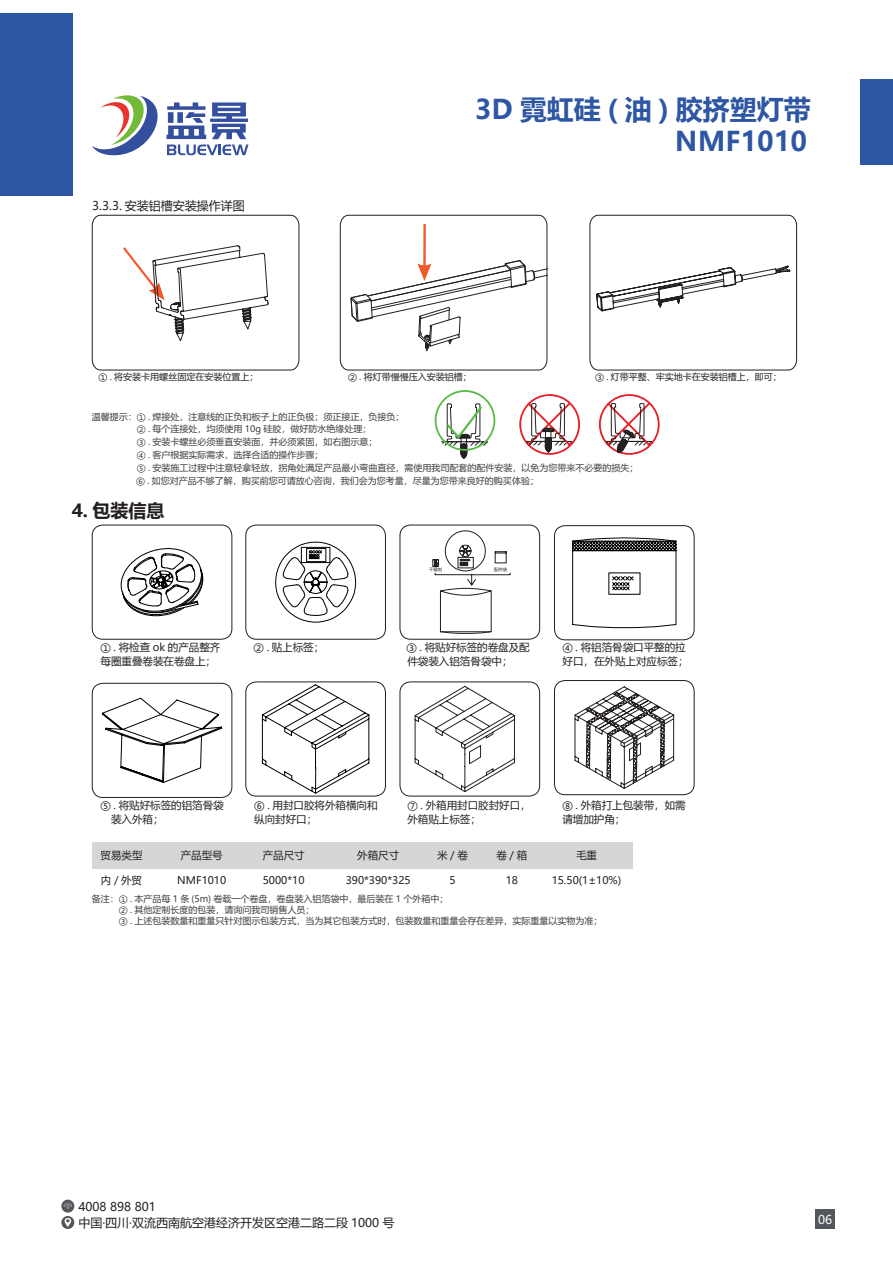
<style>
.page{position:relative;width:893px;height:1263px;background:#fff}
.page>*{position:absolute;margin:0;border:0;box-sizing:border-box;transform-origin:0 0}
.t1{font:700 27px/32.4px "Microsoft Ya Hei";color:#2d56a5;text-align:right}
.t2{font:700 18px "Microsoft Ya Hei";color:#231f20}
.t3{font:12px/16.2px "Microsoft Ya Hei";color:#231f20}
.t4{font:12px "Microsoft Ya Hei";color:#fff}
.t5{font:10.5px/14px "Microsoft Ya Hei";color:#231f20}
.t6{font:9px/12.9px "Microsoft Ya Hei";color:#3e3e3f}
.t7{font:9px "Microsoft Ya Hei";color:#231f20}
.t8{font:4.2px "Microsoft Ya Hei";color:#231f20}
</style>
<div class="page">
<div style="left:0;top:13px;width:73px;height:182px;background:#2d56a5"></div>
<div style="left:860px;top:79px;width:33px;height:86px;background:#2d56a5"></div>
<svg style="left:61px;top:1199px;width:13px;height:13px"></svg>
<svg style="left:64px;top:1203px;width:8px;height:6px"></svg>
<svg style="left:61px;top:1216px;width:13px;height:13px"></svg>
<svg style="left:65px;top:1218px;width:6px;height:9px"></svg>
<div style="left:815px;top:1209px;width:20px;height:20px;background:#53565a"></div>
<svg style="left:519px;top:394px;width:61px;height:61px"></svg>
<svg style="left:599px;top:394px;width:61px;height:61px"></svg>
<svg style="left:435px;top:390px;width:60px;height:69px"></svg>
<svg style="left:92px;top:95px;width:156px;height:61px"></svg>
<div style="left:92px;top:525px;width:140px;height:115px;border:1px solid #231f20;border-radius:11px"></div>
<div style="left:245px;top:525px;width:141px;height:115px;border:1px solid #231f20;border-radius:11px"></div>
<div style="left:400px;top:525px;width:140px;height:115px;border:1px solid #231f20;border-radius:11px"></div>
<div style="left:554px;top:525px;width:140px;height:115px;border:1px solid #231f20;border-radius:11px"></div>
<div style="left:92px;top:683px;width:140px;height:115px;border:1px solid #231f20;border-radius:11px"></div>
<div style="left:245px;top:681px;width:141px;height:115px;border:1px solid #231f20;border-radius:11px"></div>
<svg style="left:121px;top:548px;width:82px;height:68px"></svg>
<svg style="left:275px;top:542px;width:81px;height:80px"></svg>
<div style="left:301px;top:547px;width:29px;height:16px;border:1px solid #000"></div>
<svg style="left:572px;top:537px;width:104px;height:91px"></svg>
<div style="left:400px;top:681px;width:140px;height:115px;border:1px solid #231f20;border-radius:11px"></div>
<div style="left:554px;top:680px;width:140px;height:115px;border:1px solid #231f20;border-radius:11px"></div>
<svg style="left:414px;top:686px;width:101px;height:106px"></svg>
<svg style="left:574px;top:686px;width:100px;height:103px"></svg>
<svg style="left:102px;top:698px;width:120px;height:85px"></svg>
<svg style="left:262px;top:684px;width:107px;height:110px"></svg>
<svg style="left:432px;top:530px;width:78px;height:104px"></svg>
<div style="left:92px;top:842px;width:540px;height:26px;background:#d5d6d8"></div>
<svg style="left:91px;top:214px;width:209px;height:157px"></svg>
<svg style="left:589px;top:214px;width:208px;height:157px"></svg>
<svg style="left:339px;top:214px;width:209px;height:157px"></svg>
<h3 class="t3" style="left:92px;top:197px;width:154px">3.3.3. 安装铝槽安装操作详图</h3>
<h1 class="t1" style="left:475px;top:92px;width:337px">3D 霓虹硅 ( 油 ) 胶挤塑灯带<br>NMF1010</h1>
<p class="t7" style="left:99px;top:370px;width:161px">① . 将安装卡用螺丝固定在安装位置上；</p>
<p class="t7" style="left:348px;top:370px;width:125px">② . 将灯带慢慢压入安装铝槽；</p>
<p class="t7" style="left:595px;top:370px;width:188px">③ . 灯带平整、牢实地卡在安装铝槽上，即可；</p>
<p class="t6" style="left:137px;top:411px;width:269px;line-height:11.7px;text-indent:-45px">温馨提示：① . 焊接处，注意线的正负和板子上的正负极；须正接正，负接负；<br>② . 每个连接处，均须使用 10g 硅胶，做好防水绝缘处理；</p>
<p class="t6" style="left:136px;top:435px;width:504px">③ . 安装卡螺丝必须垂直安装面，并必须紧固，如右图示意；<br>④ . 客户根据实际需求，选择合适的操作步骤；<br>⑤ . 安装施工过程中注意轻拿轻放，拐角处满足产品最小弯曲直径，需使用我司配套的配件安装，以免为您带来不必要的损失；⑥ . 如您对产品不够了解，购买前您可请放心咨询，我们会为您考量，尽量为您带来良好的购买体验；</p>
<h2 class="t2" style="left:72px;top:498px;width:94px">4. 包装信息</h2>
<p class="t8" style="left:429px;top:567px;width:14px">干燥剂</p>
<p class="t8" style="left:494px;top:567px;width:14px">配件袋</p>
<p class="t5" style="left:101px;top:640px;width:121px">① . 将检查 ok 的产品整齐每圈重叠卷装在卷盘上；</p>
<p class="t5" style="left:254px;top:640px;width:72px">② . 贴上标签；</p>
<p class="t5" style="left:406px;top:640px;width:125px">③ . 将贴好标签的卷盘及配</p>
<p class="t5" style="left:562px;top:640px;width:128px">④ . 将铝箔骨袋口平整的拉好口，在外贴上对应标签；</p>
<p class="t5" style="left:407px;top:654px;width:106px">件袋装入铝箔骨袋中；</p>
<p class="t5" style="left:111px;top:798px;width:114px;text-indent:-11px">⑤ . 将贴好标签的铝箔骨袋装入外箱；</p>
<p class="t5" style="left:254px;top:798px;width:125px">⑥ . 用封口胶将外箱横向和纵向封好口；</p>
<p class="t5" style="left:407px;top:798px;width:125px">⑦ . 外箱用封口胶封好口，外箱贴上标签；</p>
<p class="t5" style="left:562px;top:798px;width:125px">⑧ . 外箱打上包装带，如需请增加护角；</p>
<p class="t5" style="left:181px;top:848px;width:43px">产品型号</p>
<p class="t5" style="left:177px;top:873px;width:50px">NMF1010</p>
<p class="t6" style="left:119px;top:892px;width:485px;line-height:11.4px;text-indent:-27px">备注：① . 本产品每 1 条 (5m) 卷载一个卷盘，卷盘装入铝箔袋中，最后装在 1 个外箱中；<br>② . 其他定制长度的包装，请询问我司销售人员；<br>③ . 上述包装数量和重量只针对图示包装方式，当为其它包装方式时，包装数量和重量会存在差异，实际重量以实物为准；</p>
<p class="t5" style="left:100px;top:848px;width:43px">贸易类型</p>
<p class="t5" style="left:263px;top:848px;width:43px">产品尺寸</p>
<p class="t5" style="left:357px;top:848px;width:43px">外箱尺寸</p>
<p class="t5" style="left:437px;top:848px;width:32px">米/卷</p>
<p class="t5" style="left:496px;top:848px;width:32px">卷/箱</p>
<p class="t5" style="left:576px;top:848px;width:22px">毛重</p>
<p class="t5" style="left:101px;top:873px;width:43px">内/外贸</p>
<p class="t5" style="left:263px;top:873px;width:43px">5000*10</p>
<p class="t5" style="left:346px;top:873px;width:66px">390*390*325</p>
<p class="t5" style="left:449px;top:873px;width:8px">5</p>
<p class="t5" style="left:506px;top:873px;width:14px">18</p>
<p class="t5" style="left:552px;top:873px;width:71px">15.50(1±10%)</p>
<h3 class="t3" style="left:78px;top:1198px;width:317px">4008 898 801<br>中国·四川·双流西南航空港经济开发区空港二路二段 1000 号</h3>
<h3 class="t4" style="left:818px;top:1211px;width:16px">06</h3>
</div>
